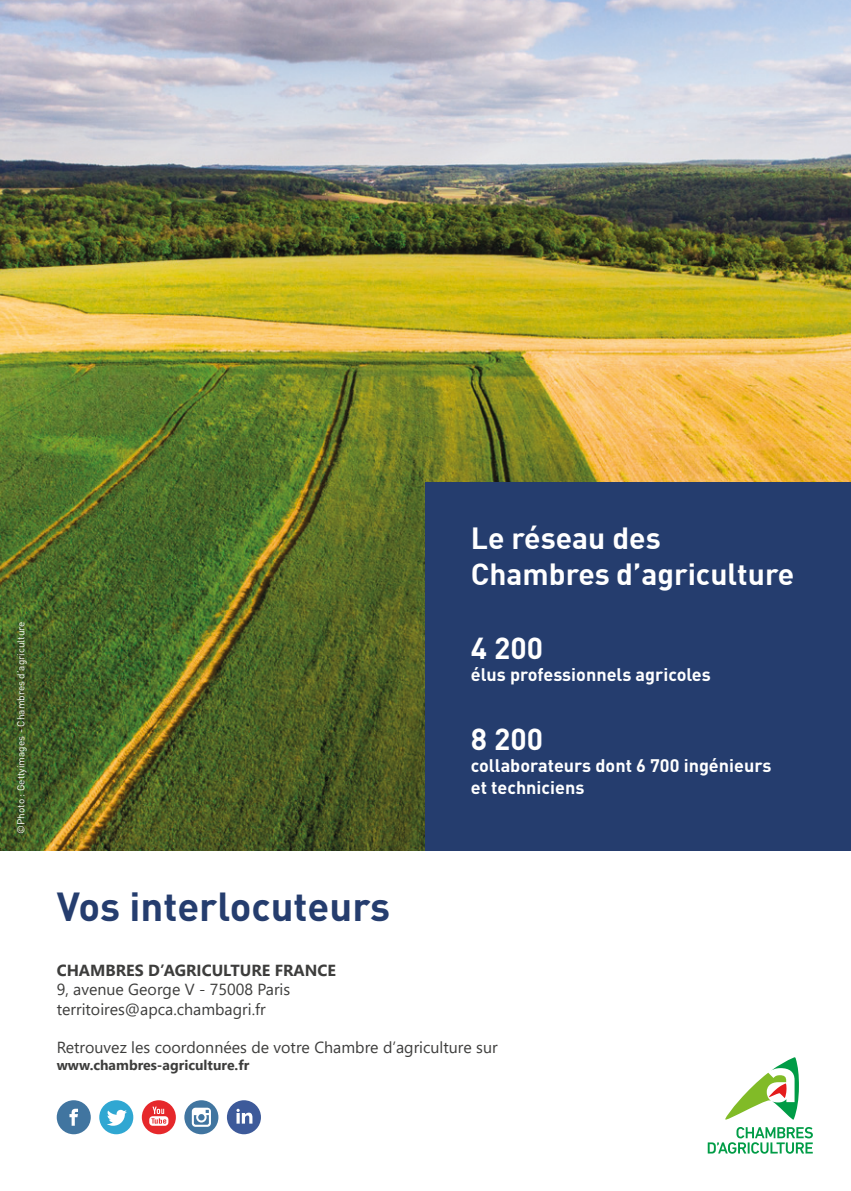
<style>
.page{position:relative;width:851px;height:1191px;background:#fff}
.page>*{position:absolute;margin:0;border:0;box-sizing:border-box;transform-origin:0 0}
.t1{font:700 40px "DIN Pro";color:#253d6e}
.t2{font:700 30px "DIN";color:#fff}
.t3{font:700 30px "DIN Pro";color:#fff}
.t4{font:700 18px "DIN Pro";color:#fff}
.t5{font:16px "Segoe UI";color:#3d3d3c}
.t6{font:700 16px "Segoe UI";color:#3d3d3c}
.t7{font:700 14px "Segoe UI";color:#3d3d3c}
.t8{font:10px "DIN Pro";color:#fff}
</style>
<div class="page">
<img style="left:0;top:0;width:850px;height:850px">
<div style="left:425px;top:482px;width:425px;height:368px;background:#253d6e"></div>
<div style="left:142px;top:1100px;width:34px;height:34px;background:#e6282b;border-radius:50%"></div>
<svg style="left:149px;top:1106px;width:19px;height:19px"></svg>
<div style="left:99px;top:1100px;width:34px;height:34px;background:#30a7d2;border-radius:50%"></div>
<svg style="left:107px;top:1109px;width:20px;height:16px"></svg>
<div style="left:227px;top:1100px;width:34px;height:34px;background:#3d5a9a;border-radius:50%"></div>
<svg style="left:236px;top:1108px;width:16px;height:15px"></svg>
<div style="left:57px;top:1100px;width:34px;height:34px;background:#4175a0;border-radius:50%"></div>
<svg style="left:69px;top:1108px;width:9px;height:17px"></svg>
<div style="left:184px;top:1100px;width:34px;height:34px;background:#4175a0;border-radius:50%"></div>
<svg style="left:192px;top:1107px;width:19px;height:19px"></svg>
<svg style="left:725px;top:1057px;width:73px;height:62px"></svg>
<svg style="left:707px;top:1127px;width:105px;height:26px"></svg>
<p class="t8" style="left:14px;top:833px;width:214px;rotate:-90deg">©Photo : Gettyimages - Chambres d’agriculture</p>
<p class="t2" style="left:471px;top:518px;width:191px">Le réseau des</p>
<p class="t2" style="left:471px;top:554px;width:325px">Chambres d’agriculture</p>
<p class="t3" style="left:471px;top:628px;width:74px">4 200</p>
<p class="t4" style="left:471px;top:662px;width:241px">élus professionnels agricoles</p>
<p class="t1" style="left:57px;top:879px;width:335px">Vos interlocuteurs</p>
<p class="t3" style="left:471px;top:719px;width:74px">8 200</p>
<p class="t4" style="left:471px;top:753px;width:302px">collaborateurs dont 6 700 ingénieurs</p>
<p class="t4" style="left:471px;top:775px;width:115px">et techniciens</p>
<p class="t6" style="left:57px;top:955px;width:281px">CHAMBRES D’AGRICULTURE FRANCE</p>
<p class="t5" style="left:57px;top:974px;width:235px">9, avenue George V - 75008 Paris</p>
<p class="t5" style="left:57px;top:993px;width:210px">territoires@apca.chambagri.fr</p>
<p class="t5" style="left:57px;top:1032px;width:442px">Retrouvez les coordonnées de votre Chambre d’agriculture sur</p>
<p class="t7" style="left:57px;top:1051px;width:194px">www.chambres-agriculture.fr</p>
</div>
